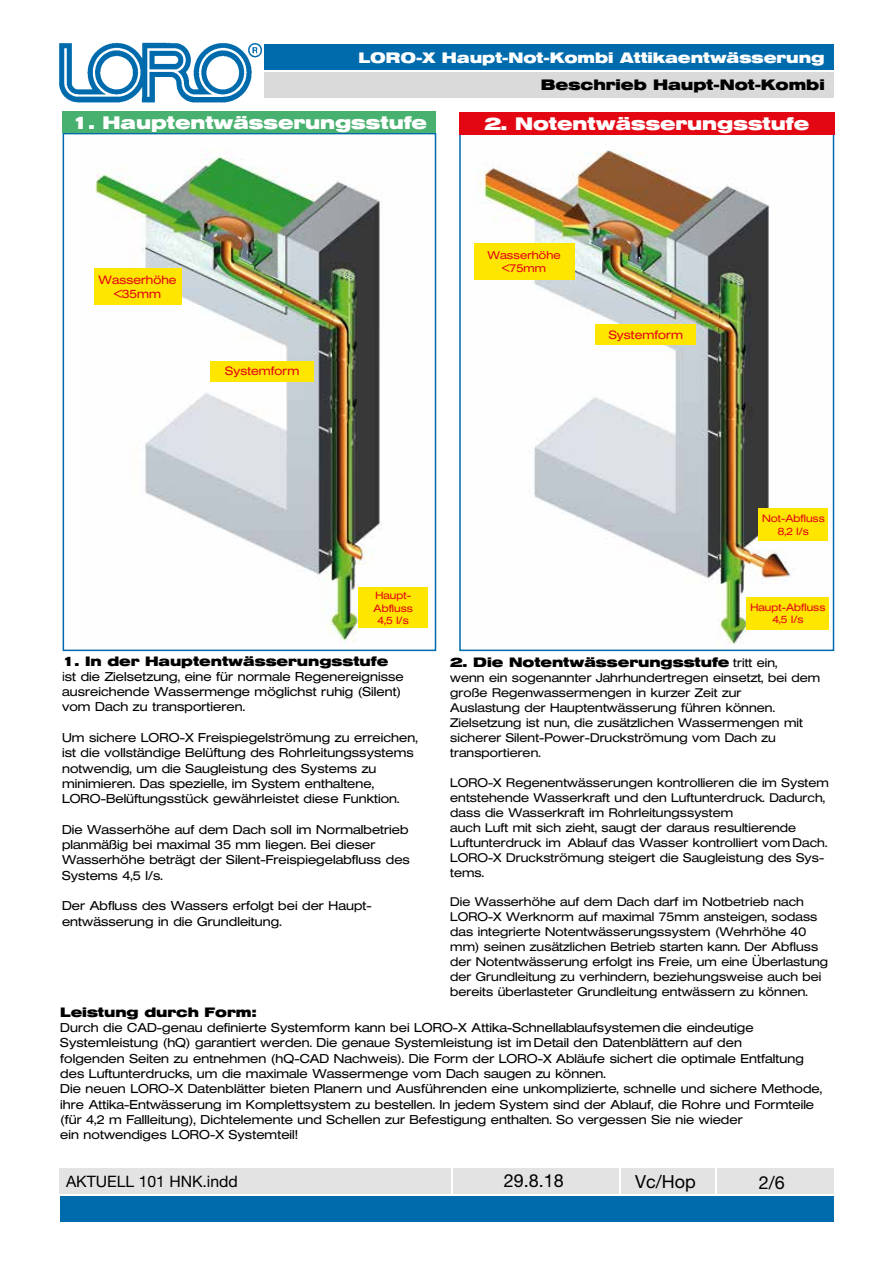
<style>
.page{position:relative;width:893px;height:1263px;background:#fff}
.page>*{position:absolute;margin:0;border:0;box-sizing:border-box;transform-origin:0 0}
.t1{font:700 18px "Helvetica Extended BQ";color:#fff}
.t2{font:18px "Helvetica Neue LT Std";color:#000}
.t3{font:15.75px "Helvetica Neue LT Std";color:#000}
.t4{font:700 15px "Helvetica Extended BQ";color:#fff}
.t5{font:700 15px "Helvetica Extended BQ";color:#000}
.t6{font:700 13.5px "Helvetica Extended BQ";color:#000}
.t7{font:300 12.75px/15.3px "Helvetica Extended BQ";color:#000}
.t8{font:300 12.45px/15px "Helvetica Extended BQ";color:#000}
.t9{font:300 12px/13.5px "Helvetica Extended BQ";color:#e30613;text-align:center}
.t10{font:300 11.25px/13.5px "Helvetica Extended BQ";color:#e30613;text-align:center}
.t11{font:300 10.5px/12.6px "Helvetica Extended BQ";color:#e30613;text-align:center}
.s1{font-family:"Helvetica Neue LT Std";font-weight:400}
.s2{font-weight:300;font-size:12.45px}
</style>
<div class="page">
<div style="left:60px;top:1196px;width:774px;height:26px;background:#006bac"></div>
<div style="left:60px;top:1168px;width:391px;height:25px;background:#e3e3e3"></div>
<div style="left:453px;top:1168px;width:166px;height:25px;background:#e3e3e3"></div>
<div style="left:621px;top:1168px;width:94px;height:25px;background:#e3e3e3"></div>
<div style="left:717px;top:1168px;width:117px;height:25px;background:#e3e3e3"></div>
<img style="left:59px;top:42px;width:203px;height:61px">
<div style="left:264px;top:45px;width:569px;height:25px;background:#006bac"></div>
<div style="left:264px;top:72px;width:569px;height:26px;background:#dadada"></div>
<img style="left:95px;top:154px;width:333px;height:489px">
<div style="left:63px;top:133px;width:373px;height:518px;border:2px solid #006bac"></div>
<img style="left:479px;top:150px;width:350px;height:495px">
<div style="left:459px;top:133px;width:375px;height:518px;border:2px solid #006bac"></div>
<div style="left:63px;top:111px;width:373px;height:22px;background:#49b170"></div>
<div style="left:459px;top:112px;width:375px;height:23px;background:#e30613"></div>
<div style="left:210px;top:361px;width:104px;height:20px;background:#ffe600"></div>
<div style="left:595px;top:324px;width:101px;height:20px;background:#ffe600"></div>
<div style="left:94px;top:268px;width:87px;height:37px;background:#ffe600"></div>
<div style="left:358px;top:588px;width:70px;height:40px;background:#ffe600"></div>
<div style="left:758px;top:509px;width:70px;height:32px;background:#ffe600"></div>
<div style="left:746px;top:597px;width:83px;height:32px;background:#ffe600"></div>
<div style="left:474px;top:243px;width:100px;height:37px;background:#ffe600"></div>
<p class="t4" style="left:358px;top:49px;width:468px">LORO-X Haupt-Not-Kombi Attikaentwässerung</p>
<p class="t5" style="left:541px;top:76px;width:285px">Beschrieb Haupt-Not-Kombi</p>
<h1 class="t1" style="left:72px;top:112px;width:357px">1. Hauptentwässerungsstufe</h1>
<h1 class="t1" style="left:484px;top:114px;width:326px">2. Notentwässerungsstufe</h1>
<p class="t9" style="left:99px;top:273px;width:79px">Wasserhöhe &lt;35mm</p>
<p class="t9" style="left:225px;top:365px;width:76px">Systemform</p>
<p class="t10" style="left:487px;top:248px;width:75px">Wasserhöhe &lt;75mm</p>
<p class="t9" style="left:609px;top:328px;width:76px">Systemform</p>
<p class="t11" style="left:374px;top:589px;width:41px">Haupt-<br>Abfluss<br>4,5 l/s</p>
<p class="t6" style="left:62px;top:653px;width:328px">1. In der Hauptentwässerungsstufe</p>
<p class="t7" style="left:62px;top:669px;width:343px"><span class="s1">i</span>st die Zielsetzung, eine für normale Regenereignisse ausreichende Wassermenge möglichst ruhig (Silent) vom Dach zu transportieren.</p>
<p class="t7" style="left:62px;top:730px;width:357px">Um sichere LORO-X Freispiegelströmung zu erreichen, ist die vollständige Belüftung des Rohrleitungssystems notwendig, um die Saugleistung des Systems zu minimieren. Das spezielle, im System enthaltene, LORO-Belüftungsstück gewährleistet diese Funktion.</p>
<p class="t7" style="left:62px;top:822px;width:349px">Die Wasserhöhe auf dem Dach soll im Normalbetrieb planmäßig bei maximal 35 mm liegen. Bei dieser Wasserhöhe beträgt der Silent-Freispiegelabfluss des Systems 4,5 l/s.</p>
<p class="t7" style="left:62px;top:898px;width:311px">Der Abfluss des Wassers erfolgt bei der Haupt&shy;entwässerung in die Grundleitung.</p>
<p class="t11" style="left:762px;top:513px;width:64px">Not-Abfluss<br>8,2 l/s</p>
<p class="t11" style="left:750px;top:601px;width:77px">Haupt-Abfluss<br>4,5 l/s</p>
<p class="t6" style="left:450px;top:655px;width:329px">2. Die Notentwässerungsstufe <span class="s2">tritt ein,</span></p>
<p class="t8" style="left:450px;top:671px;width:371px">wenn ein sogenannter Jahrhundertregen einsetzt, bei dem große Regenwassermengen in kurzer Zeit zur<br>Auslastung der Hauptentwässerung führen können.<br>Zielsetzung ist nun, die zusätzlichen Wassermengen mit sicherer Silent-Power-Druckströmung vom Dach zu transportieren.</p>
<p class="t8" style="left:450px;top:775px;width:380px">LORO-X Regenentwässerungen kontrollieren die im System entstehende Wasserkraft und den Luftunterdruck. Dadurch, dass die Wasserkraft im Rohrleitungssystem<br>auch Luft mit sich zieht, saugt der daraus resultierende Luftunterdruck im Ablauf das Wasser kontrolliert vom Dach.<br>LORO-X Druckströmung steigert die Saugleistung des Sys&shy;tems.</p>
<p class="t8" style="left:450px;top:895px;width:379px">Die Wasserhöhe auf dem Dach darf im Notbetrieb nach LORO-X Werknorm auf maximal 75mm ansteigen, sodass das integrierte Notentwässerungssystem (Wehrhöhe 40 mm) seinen zusätzlichen Betrieb starten kann. Der Abfluss der Notentwässerung erfolgt ins Freie, um eine Überlastung der Grundleitung zu verhindern, beziehungsweise auch bei bereits überlasteter Grundleitung entwässern zu können.</p>
<p class="t6" style="left:60px;top:1004px;width:198px">Leistung durch Form:</p>
<p class="t7" style="left:60px;top:1020px;width:763px">Durch die CAD-genau definierte Systemform kann bei LORO-X Attika-Schnellablaufsystemen die eindeutige Systemleistung (hQ) garantiert werden. Die genaue Systemleistung ist im Detail den Datenblättern auf den<br>folgenden Seiten zu entnehmen (hQ-CAD Nachweis). Die Form der LORO-X Abläufe sichert die optimale Entfaltung des Luftunterdrucks, um die maximale Wassermenge vom Dach saugen zu können.<br>Die neuen LORO-X Datenblätter bieten Planern und Ausführenden eine unkomplizierte, schnelle und sichere Methode, ihre Attika-Entwässerung im Komplettsystem zu bestellen. In jedem System sind der Ablauf, die Rohre und Formteile (für 4,2 m Fallleitung), Dichtelemente und Schellen zur Befestigung enthalten. So vergessen Sie nie wieder<br>ein notwendiges LORO-X Systemteil!</p>
<p class="t3" style="left:66px;top:1172px;width:173px">AKTUELL 101 HNK.indd</p>
<h1 class="t2" style="left:504px;top:1170px;width:62px">29.8.18</h1>
<h1 class="t2" style="left:635px;top:1170px;width:62px">Vc/Hop</h1>
<h1 class="t2" style="left:759px;top:1172px;width:28px">2/6</h1>
</div>
